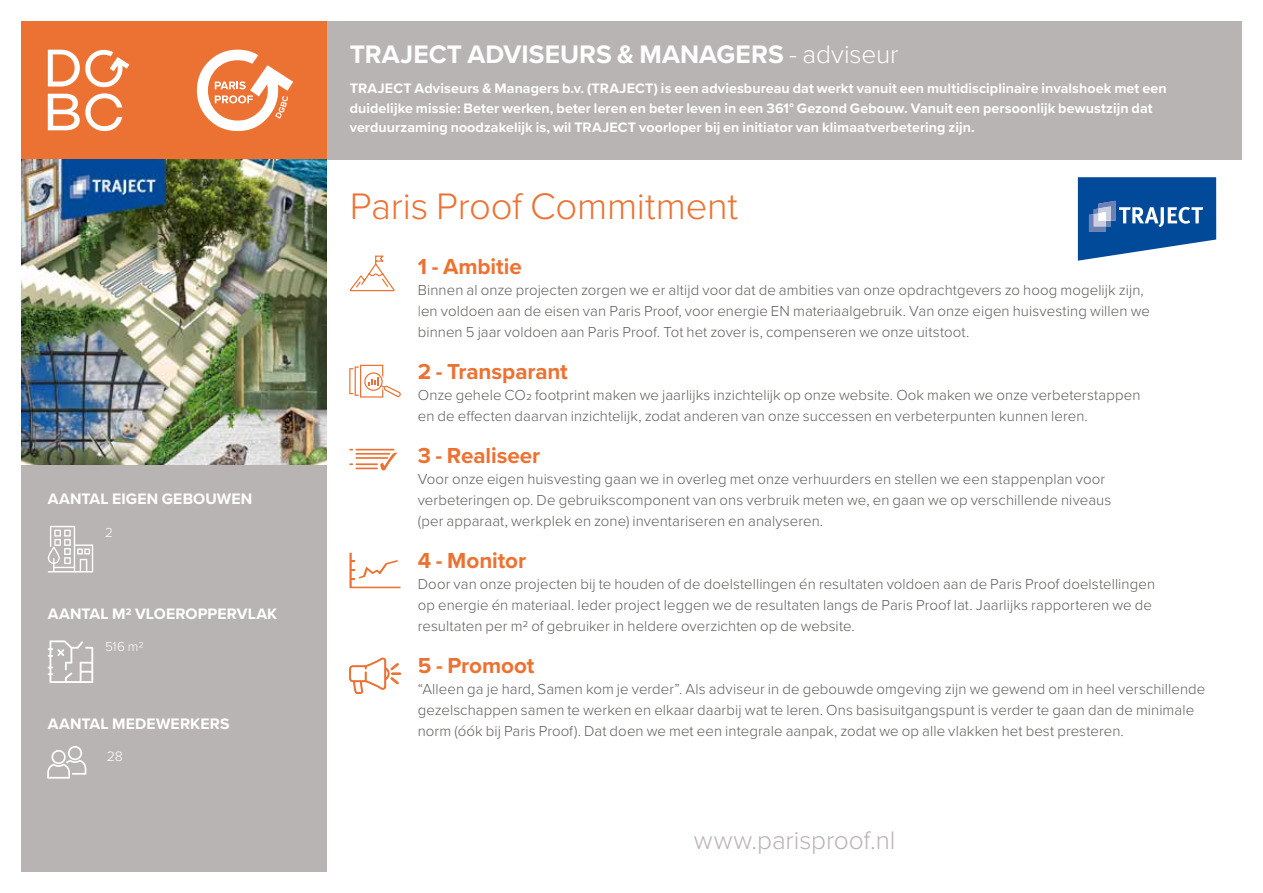
<style>
.page{position:relative;width:1263px;height:893px;background:#fff}
.page>*{position:absolute;margin:0;border:0;box-sizing:border-box;transform-origin:0 0}
.t1{font:300 38.25px "Proxima Nova";letter-spacing:-.01em;color:#eb7232}
.t2{font:700 26.25px "Proxima Nova";color:#fff}
.t3{font:300 26.25px "Proxima Nova";letter-spacing:-.005em;color:#b8b4b3}
.t4{font:700 22.5px "Proxima Nova";letter-spacing:-.005em;color:#eb7232}
.t5{font:700 15.75px "Proxima Nova";letter-spacing:.01em;color:#fff}
.t6{font:300 15px/21px "Proxima Nova";letter-spacing:.005em;color:#605e5a}
.t7{font:700 14.25px/19.5px "Proxima Nova";letter-spacing:.005em;color:#fff}
.t8{font:300 14.1px "Proxima Nova";color:#fff}
.t9{font:300 13.5px "Proxima Nova";color:#fff}
.s1{font-weight:300}
</style>
<div class="page">
<div style="left:21px;top:460px;width:305px;height:412px;background:#b8b4b3"></div>
<div style="left:326px;top:21px;width:916px;height:138px;background:#b8b4b3"></div>
<div style="left:21px;top:21px;width:305px;height:138px;background:#eb7232"></div>
<img style="left:21px;top:159px;width:305px;height:306px">
<svg style="left:48px;top:50px;width:81px;height:37px"></svg>
<svg style="left:48px;top:93px;width:74px;height:38px"></svg>
<svg style="left:197px;top:50px;width:96px;height:81px"></svg>
<svg style="left:349px;top:657px;width:52px;height:37px"></svg>
<svg style="left:349px;top:553px;width:51px;height:35px"></svg>
<svg style="left:349px;top:255px;width:46px;height:37px"></svg>
<svg style="left:349px;top:365px;width:52px;height:33px"></svg>
<svg style="left:349px;top:449px;width:48px;height:21px"></svg>
<svg style="left:48px;top:526px;width:45px;height:46px"></svg>
<svg style="left:48px;top:640px;width:45px;height:43px"></svg>
<svg style="left:47px;top:746px;width:39px;height:33px"></svg>
<svg style="left:1078px;top:177px;width:138px;height:84px"></svg>
<p class="t5" style="left:48px;top:487px;width:206px">AANTAL EIGEN GEBOUWEN</p>
<p class="t9" style="left:105px;top:522px;width:9px">2</p>
<p class="t5" style="left:48px;top:602px;width:231px">AANTAL M2 VLOEROPPERVLAK</p>
<p class="t9" style="left:105px;top:636px;width:40px">516 m2</p>
<p class="t5" style="left:48px;top:712px;width:183px">AANTAL MEDEWERKERS</p>
<p class="t8" style="left:107px;top:746px;width:18px">28</p>
<h2 class="t2" style="left:350px;top:35px;width:550px">TRAJECT ADVISEURS &amp; MANAGERS <span class="s1">- adviseur</span></h2>
<p class="t7" style="left:350px;top:78px;width:818px">TRAJECT Adviseurs &amp; Managers b.v. (TRAJECT) is een adviesbureau dat werkt vanuit een multidisciplinaire invalshoek met een duidelijke missie: Beter werken, beter leren en beter leven in een 361° Gezond Gebouw. Vanuit een persoonlijk bewustzijn dat verduurzaming noodzakelijk is, wil TRAJECT voorloper bij en initiator van klimaatverbetering zijn.</p>
<h1 class="t1" style="left:350px;top:178px;width:390px">Paris Proof Commitment</h1>
<h3 class="t4" style="left:418px;top:250px;width:105px">1 - Ambitie</h3>
<p class="t6" style="left:418px;top:279px;width:734px">Binnen al onze projecten zorgen we er altijd voor dat de ambities van onze opdrachtgevers zo hoog mogelijk zijn, |en voldoen aan de eisen van Paris Proof, voor energie EN materiaalgebruik. Van onze eigen huisvesting willen we binnen 5 jaar voldoen aan Paris Proof. Tot het zover is, compenseren we onze uitstoot.</p>
<h3 class="t4" style="left:418px;top:355px;width:152px">2 - Transparant</h3>
<p class="t6" style="left:418px;top:384px;width:724px">Onze gehele CO2 footprint maken we jaarlijks inzichtelijk op onze website. Ook maken we onze verbeterstappen en de effecten daarvan inzichtelijk, zodat anderen van onze successen en verbeterpunten kunnen leren.</p>
<h3 class="t4" style="left:418px;top:439px;width:124px">3 - Realiseer</h3>
<p class="t6" style="left:418px;top:468px;width:695px">Voor onze eigen huisvesting gaan we in overleg met onze verhuurders en stellen we een stappenplan voor verbeteringen op. De gebruikscomponent van ons verbruik meten we, en gaan we op verschillende niveaus (per apparaat, werkplek en zone) inventariseren en analyseren.</p>
<h3 class="t4" style="left:418px;top:544px;width:110px">4 - Monitor</h3>
<p class="t6" style="left:418px;top:573px;width:739px">Door van onze projecten bij te houden of de doelstellingen én resultaten voldoen aan de Paris Proof doelstellingen op energie én materiaal. Ieder project leggen we de resultaten langs de Paris Proof lat. Jaarlijks rapporteren we de resultaten per m2 of gebruiker in heldere overzichten op de website.</p>
<h3 class="t4" style="left:418px;top:649px;width:118px">5 - Promoot</h3>
<p class="t6" style="left:418px;top:678px;width:789px">“Alleen ga je hard, Samen kom je verder”. Als adviseur in de gebouwde omgeving zijn we gewend om in heel verschillende gezelschappen samen te werken en elkaar daarbij wat te leren. Ons basisuitgangspunt is verder te gaan dan de minimale norm (óók bij Paris Proof). Dat doen we met een integrale aanpak, zodat we op alle vlakken het best presteren.</p>
<h2 class="t3" style="left:694px;top:820px;width:203px">www.parisproof.nl</h2>
</div>
